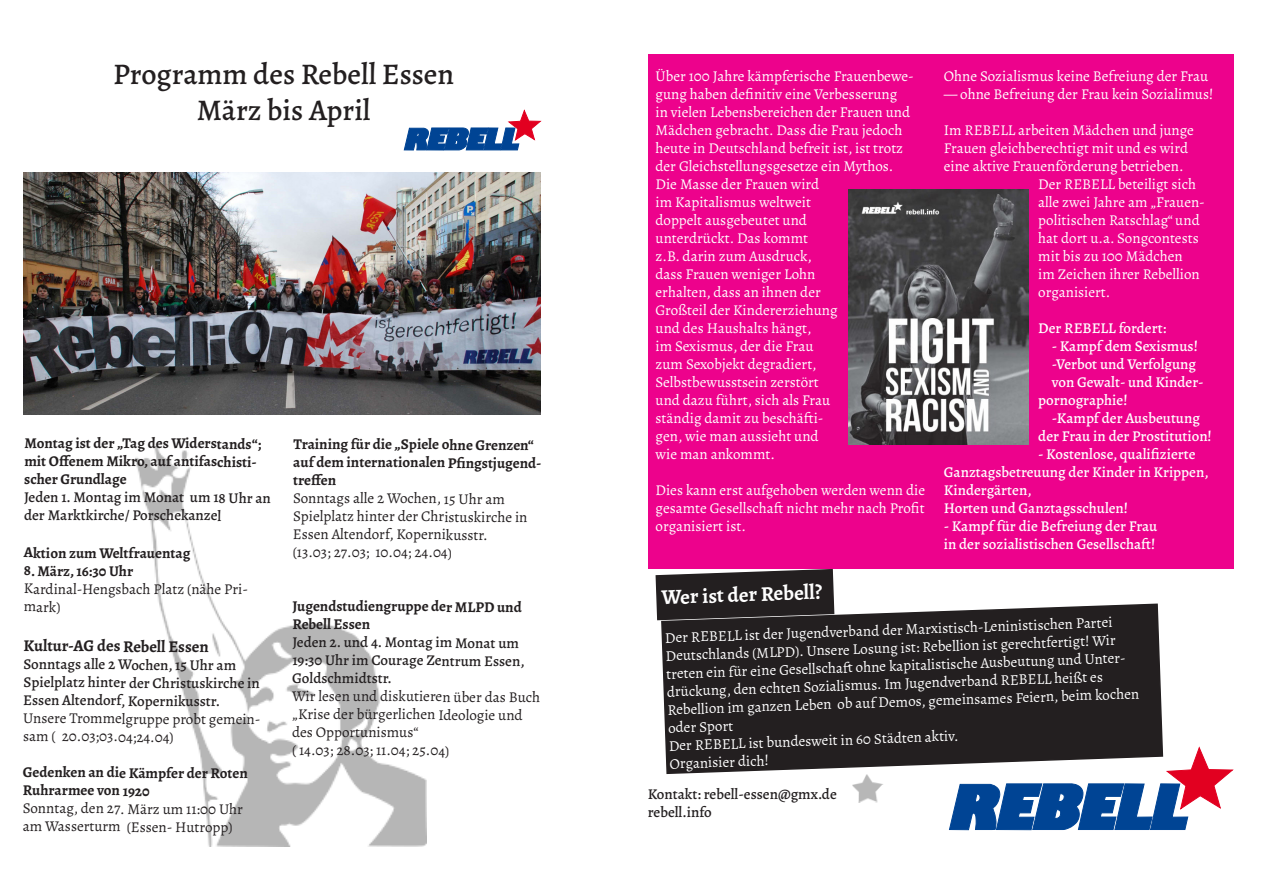
<style>
.page{position:relative;width:1263px;height:893px;background:#fff}
.page>*{position:absolute;margin:0;border:0;box-sizing:border-box;transform-origin:0 0}
.t1{font:500 30px "Alegreya";color:#231f20}
.t2{font:700 21px "Alegreya";color:#fff}
.t3{font:700 16.5px "Alegreya";letter-spacing:-.005em;color:#231f20}
.t4{font:15px/18px "Alegreya";color:#fff}
.t5{font:15px/17.9px "Alegreya";letter-spacing:-.005em;color:#231f20}
.t6{font:500 15px/18px "Alegreya";color:#fff}
.t7{font:700 15px/17.9px "Alegreya";letter-spacing:-.005em;color:#231f20}
.t8{font:500 15px/18px "Alegreya";letter-spacing:-.005em;color:#231f20}
</style>
<div class="page">
<div style="left:648px;top:54px;width:585px;height:515px;background:#ed028c"></div>
<img style="left:135px;top:446px;width:292px;height:400px">
<svg style="left:404px;top:110px;width:137px;height:40px"></svg>
<img style="left:852px;top:775px;width:31px;height:28px">
<svg style="left:949px;top:746px;width:285px;height:84px"></svg>
<svg style="left:655px;top:569px;width:179px;height:52px;background:#393536"></svg>
<svg style="left:660px;top:603px;width:504px;height:172px;background:#3c3839"></svg>
<img style="left:24px;top:172px;width:516px;height:242px">
<img style="left:848px;top:189px;width:180px;height:255px">
<p class="t1" style="left:113px;top:55px;width:342px">Programm des Rebell Essen</p>
<p class="t1" style="left:197px;top:91px;width:175px">März bis April</p>
<p class="t7" style="left:24px;top:434px;width:239px">Montag ist der „Tag des Widerstands“; mit Offenem Mikro, auf antifaschisti&shy;scher Grundlage</p>
<p class="t8" style="left:24px;top:488px;width:248px">Jeden 1. Montag im Monat um 18 Uhr an der Marktkirche/ Porschekanzel</p>
<p class="t7" style="left:24px;top:544px;width:168px">Aktion zum Weltfrauentag</p>
<p class="t7" style="left:24px;top:561px;width:111px">8. März, 16:30 Uhr</p>
<p class="t5" style="left:24px;top:580px;width:226px">Kardinal-Hengsbach Platz (nähe Pri&shy;mark)</p>
<p class="t3" style="left:24px;top:635px;width:187px">Kultur-AG des Rebell Essen</p>
<p class="t8" style="left:23px;top:655px;width:238px">Sonntags alle 2 Wochen, 15 Uhr am<br>Spielplatz hinter der Christuskirche in<br>Essen Altendorf, Kopernikusstr.</p>
<p class="t5" style="left:23px;top:710px;width:239px">Unsere Trommelgruppe probt gemein&shy;sam ( 20.03;03.04;24.04)</p>
<p class="t7" style="left:23px;top:763px;width:227px">Gedenken an die Kämpfer der Roten<br>Ruhrarmee von 1920</p>
<p class="t5" style="left:23px;top:800px;width:222px">Sonntag, den 27. März um 11:00 Uhr</p>
<p class="t5" style="left:23px;top:818px;width:211px">am Wasserturm (Essen- Hutropp)</p>
<p class="t7" style="left:293px;top:435px;width:242px">Training für die „Spiele ohne Grenzen“</p>
<p class="t7" style="left:293px;top:453px;width:250px">auf dem internationalen Pfingstjugend&shy;treffen</p>
<p class="t5" style="left:293px;top:489px;width:236px">Sonntags alle 2 Wochen, 15 Uhr am<br>Spielplatz hinter der Christuskirche in<br>Essen Altendorf, Kopernikusstr.</p>
<p class="t5" style="left:293px;top:543px;width:161px">(13.03; 27.03; 10.04; 24.04)</p>
<p class="t7" style="left:293px;top:597px;width:231px">Jugendstudiengruppe der MLPD und<br>Rebell Essen</p>
<p class="t8" style="left:292px;top:633px;width:234px">Jeden 2. und 4. Montag im Monat um<br>19:30 Uhr im Courage Zentrum Essen,<br>Goldschmidtstr.</p>
<p class="t5" style="left:292px;top:687px;width:250px">Wir lesen und diskutieren über das Buch „Krise der bürgerlichen Ideologie und des Opportunismus“</p>
<p class="t5" style="left:292px;top:741px;width:159px">( 14.03; 28.03; 11.04; 25.04)</p>
<p class="t4" style="left:655px;top:67px;width:260px">Über 100 Jahre kämpferische Frauenbewe&shy;gung haben definitiv eine Verbesserung<br>in vielen Lebensbereichen der Frauen und<br>Mädchen gebracht. Dass die Frau jedoch heute in Deutschland befreit ist, ist trotz der Gleichstellungsgesetze ein Mythos.<br>Die Masse der Frauen wird<br>im Kapitalismus weltweit<br>doppelt ausgebeutet und<br>unterdrückt. Das kommt<br>z.B. darin zum Ausdruck,<br>dass Frauen weniger Lohn<br>erhalten, dass an ihnen der<br>Großteil der Kindererziehung<br>und des Haushalts hängt,<br>im Sexismus, der die Frau<br>zum Sexobjekt degradiert,<br>Selbstbewusstsein zerstört<br>und dazu führt, sich als Frau<br>ständig damit zu beschäfti-<br>gen, wie man aussieht und<br>wie man ankommt.</p>
<p class="t4" style="left:655px;top:481px;width:271px;text-align:justify">Dies kann erst aufgehoben werden wenn die gesamte Gesellschaft nicht mehr nach Profit organisiert ist.</p>
<p class="t4" style="left:944px;top:67px;width:266px">Ohne Sozialismus keine Befreiung der Frau</p>
<p class="t4" style="left:944px;top:85px;width:271px">— ohne Befreiung der Frau kein Sozialimus!</p>
<p class="t4" style="left:944px;top:121px;width:252px">Im REBELL arbeiten Mädchen und junge</p>
<p class="t4" style="left:944px;top:139px;width:246px">Frauen gleichberechtigt mit und es wird</p>
<p class="t4" style="left:944px;top:157px;width:241px">eine aktive Frauenförderung betrieben.</p>
<p class="t4" style="left:1038px;top:175px;width:159px">Der REBELL beteiligt sich</p>
<p class="t4" style="left:1038px;top:193px;width:168px">alle zwei Jahre am „Frauen-</p>
<p class="t4" style="left:1038px;top:211px;width:163px">politischen Ratschlag“ und</p>
<p class="t4" style="left:1038px;top:229px;width:162px">hat dort u.a. Songcontests</p>
<p class="t4" style="left:1038px;top:247px;width:146px">mit bis zu 100 Mädchen</p>
<p class="t4" style="left:1038px;top:265px;width:163px">im Zeichen ihrer Rebellion</p>
<p class="t4" style="left:1038px;top:283px;width:74px">organisiert.</p>
<p class="t6" style="left:1038px;top:319px;width:129px">Der REBELL fordert:</p>
<p class="t6" style="left:1052px;top:337px;width:148px">- Kampf dem Sexismus!</p>
<p class="t6" style="left:1052px;top:355px;width:146px">-Verbot und Verfolgung</p>
<p class="t6" style="left:1052px;top:373px;width:153px">von Gewalt- und Kinder-</p>
<p class="t6" style="left:1038px;top:391px;width:91px">pornographie!</p>
<p class="t6" style="left:1038px;top:409px;width:175px;text-align:center">-Kampf der Ausbeutung<br>der Frau in der Prostitution!</p>
<p class="t6" style="left:944px;top:445px;width:266px;text-indent:94px">- Kostenlose, qualifizierte<br>Ganztagsbetreuung der Kinder in Krippen,<br>Kindergärten,</p>
<p class="t6" style="left:944px;top:499px;width:186px">Horten und Ganztagsschulen!</p>
<p class="t6" style="left:944px;top:517px;width:215px">- Kampf für die Befreiung der Frau in der sozialistischen Gesellschaft!</p>
<p class="t2" style="left:661px;top:583px;width:162px;rotate:-2deg">Wer ist der Rebell?</p>
<p class="t4" style="left:665px;top:629px;width:473px;rotate:-2deg">Der REBELL ist der Jugendverband der Marxistisch-Leninistischen Partei Deutschlands (MLPD). Unsere Losung ist: Rebellion ist gerechtfertigt! Wir treten ein für eine Gesellschaft ohne kapitalistische Ausbeutung und Unter&shy;drückung, den echten Sozialismus. Im Jugendverband REBELL heißt es Rebellion im ganzen Leben ob auf Demos, gemeinsames Feiern, beim kochen oder Sport</p>
<p class="t4" style="left:668px;top:737px;width:291px;rotate:-2deg">Der REBELL ist bundesweit in 60 Städten aktiv.</p>
<p class="t4" style="left:669px;top:755px;width:101px;rotate:-2deg">Organisier dich!</p>
<p class="t8" style="left:648px;top:785px;width:191px">Kontakt: rebell-essen@gmx.de</p>
<p class="t8" style="left:648px;top:803px;width:65px">rebell.info</p>
</div>
